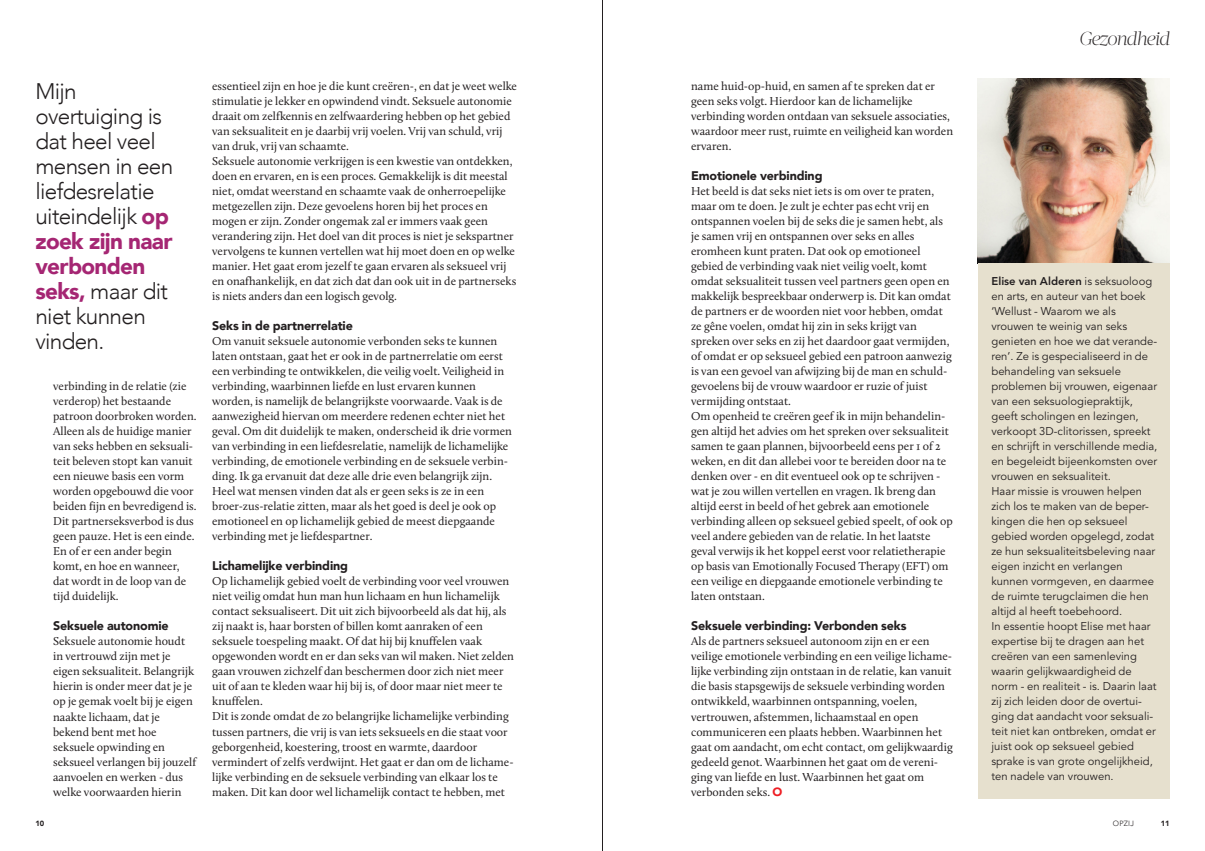
<style>
.page{position:relative;width:1205px;height:851px;background:#fff}
.page>*{position:absolute;margin:0;border:0;box-sizing:border-box;transform-origin:0 0}
.t1{font:300 22.5px/25px "Avenir";letter-spacing:-.03em;color:#231f20}
.t2{font:italic 300 18.75px "Acta Display";letter-spacing:-.06em;color:#231f20}
.t3{font:900 12.5px "Avenir";letter-spacing:-.01em;color:#231f20}
.t4{font:11.88px/15px "Calluna";color:#231f20}
.t5{font:11.25px/15px "Avenir LT Std";letter-spacing:.005em;color:#231f20}
.t6{font:300 7.5px "Avenir LT Std";letter-spacing:.035em;color:#231f20}
.t7{font:900 7.5px "Avenir LT Std";color:#231f20}
.s1{font-weight:900;color:#a52673}
.s2{font-family:"Avenir LT Std";font-weight:900;color:#ee1d23}
.s3{font-weight:800}
</style>
<div class="page">
<img style="left:978px;top:78px;width:191px;height:185px">
<div style="left:978px;top:263px;width:191px;height:535px;background:#e6e0ce"></div>
<hr style="left:602px;top:0;width:1px;height:850px;background:#231f20">
<h1 class="t1" style="left:35px;top:78px;width:139px">Mijn overtuiging is dat heel veel mensen in een liefdesrelatie uiteindelijk <span class="s1">op zoek zijn naar verbonden seks,</span> maar dit niet kunnen vinden.</h1>
<p class="t4" style="left:53px;top:378px;width:145px">verbinding in de relatie (zie verderop) het bestaande patroon doorbroken worden.<br>Alleen als de huidige manier van seks hebben en seksuali&shy;teit beleven stopt kan vanuit een nieuwe basis een vorm worden opgebouwd die voor beiden fijn en bevredigend is.<br>Dit partnerseksverbod is dus geen pauze. Het is een einde.<br>En of er een ander begin komt, en hoe en wanneer, dat wordt in de loop van de tijd duidelijk.</p>
<p class="t3" style="left:53px;top:615px;width:117px">Seksuele autonomie</p>
<p class="t4" style="left:53px;top:633px;width:145px">Seksuele autonomie houdt in vertrouwd zijn met je eigen seksualiteit. Belangrijk hierin is onder meer dat je je op je gemak voelt bij je eigen naakte lichaam, dat je bekend bent met hoe seksuele opwinding en seksueel verlangen bij jouzelf aanvoelen en werken - dus welke voorwaarden hierin</p>
<p class="t4" style="left:212px;top:78px;width:306px">essentieel zijn en hoe je die kunt creëren-, en dat je weet welke stimulatie je lekker en opwindend vindt. Seksuele autonomie draait om zelfkennis en zelfwaardering hebben op het gebied van seksualiteit en je daarbij vrij voelen. Vrij van schuld, vrij van druk, vrij van schaamte.<br>Seksuele autonomie verkrijgen is een kwestie van ontdekken, doen en ervaren, en is een proces. Gemakkelijk is dit meestal niet, omdat weerstand en schaamte vaak de onherroepelijke metgezellen zijn. Deze gevoelens horen bij het proces en mogen er zijn. Zonder ongemak zal er immers vaak geen verandering zijn. Het doel van dit proces is niet je sekspartner vervolgens te kunnen vertellen wat hij moet doen en op welke manier. Het gaat erom jezelf te gaan ervaren als seksueel vrij en onafhankelijk, en dat zich dat dan ook uit in de partnerseks is niets anders dan een logisch gevolg.</p>
<p class="t3" style="left:212px;top:315px;width:142px">Seks in de partnerrelatie</p>
<p class="t4" style="left:212px;top:333px;width:301px">Om vanuit seksuele autonomie verbonden seks te kunnen laten ontstaan, gaat het er ook in de partnerrelatie om eerst een verbinding te ontwikkelen, die veilig voelt. Veiligheid in verbinding, waarbinnen liefde en lust ervaren kunnen worden, is namelijk de belangrijkste voorwaarde. Vaak is de aanwezigheid hiervan om meerdere redenen echter niet het geval. Om dit duidelijk te maken, onderscheid ik drie vormen van verbinding in een liefdesrelatie, namelijk de lichamelijke verbinding, de emotionele verbinding en de seksuele verbin&shy;ding. Ik ga ervanuit dat deze alle drie even belangrijk zijn.<br>Heel wat mensen vinden dat als er geen seks is ze in een broer-zus-relatie zitten, maar als het goed is deel je ook op emotioneel en op lichamelijk gebied de meest diepgaande verbinding met je liefdespartner.</p>
<p class="t3" style="left:212px;top:555px;width:137px">Lichamelijke verbinding</p>
<p class="t4" style="left:212px;top:573px;width:303px">Op lichamelijk gebied voelt de verbinding voor veel vrouwen niet veilig omdat hun man hun lichaam en hun lichamelijk contact seksualiseert. Dit uit zich bijvoorbeeld als dat hij, als zij naakt is, haar borsten of billen komt aanraken of een seksuele toespeling maakt. Of dat hij bij knuffelen vaak opgewonden wordt en er dan seks van wil maken. Niet zelden gaan vrouwen zichzelf dan beschermen door zich niet meer uit of aan te kleden waar hij bij is, of door maar niet meer te knuffelen.<br>Dit is zonde omdat de zo belangrijke lichamelijke verbinding tussen partners, die vrij is van iets seksueels en die staat voor geborgenheid, koestering, troost en warmte, daardoor vermindert of zelfs verdwijnt. Het gaat er dan om de lichame&shy;lijke verbinding en de seksuele verbinding van elkaar los te maken. Dit kan door wel lichamelijk contact te hebben, met</p>
<p class="t4" style="left:691px;top:78px;width:264px">name huid-op-huid, en samen af te spreken dat er geen seks volgt. Hierdoor kan de lichamelijke verbinding worden ontdaan van seksuele associaties, waardoor meer rust, ruimte en veiligheid kan worden ervaren.</p>
<p class="t3" style="left:691px;top:165px;width:133px">Emotionele verbinding</p>
<p class="t4" style="left:691px;top:183px;width:263px">Het beeld is dat seks niet iets is om over te praten, maar om te doen. Je zult je echter pas echt vrij en ontspannen voelen bij de seks die je samen hebt, als je samen vrij en ontspannen over seks en alles eromheen kunt praten. Dat ook op emotioneel gebied de verbinding vaak niet veilig voelt, komt omdat seksualiteit tussen veel partners geen open en makkelijk bespreekbaar onderwerp is. Dit kan omdat de partners er de woorden niet voor hebben, omdat ze gêne voelen, omdat hij zin in seks krijgt van spreken over seks en zij het daardoor gaat vermijden, of omdat er op seksueel gebied een patroon aanwezig is van een gevoel van afwijzing bij de man en schuld&shy;gevoelens bij de vrouw waardoor er ruzie of juist vermijding ontstaat.<br>Om openheid te creëren geef ik in mijn behandelin&shy;gen altijd het advies om het spreken over seksualiteit samen te gaan plannen, bijvoorbeeld eens per 1 of 2 weken, en dit dan allebei voor te bereiden door na te denken over - en dit eventueel ook op te schrijven - wat je zou willen vertellen en vragen. Ik breng dan altijd eerst in beeld of het gebrek aan emotionele verbinding alleen op seksueel gebied speelt, of ook op veel andere gebieden van de relatie. In het laatste geval verwijs ik het koppel eerst voor relatietherapie op basis van Emotionally Focused Therapy (EFT) om een veilige en diepgaande emotionele verbinding te laten ontstaan.</p>
<p class="t3" style="left:691px;top:615px;width:217px">Seksuele verbinding: Verbonden seks</p>
<p class="t4" style="left:691px;top:633px;width:263px">Als de partners seksueel autonoom zijn en er een veilige emotionele verbinding en een veilige lichame&shy;lijke verbinding zijn ontstaan in de relatie, kan vanuit die basis stapsgewijs de seksuele verbinding worden ontwikkeld, waarbinnen ontspanning, voelen, vertrouwen, afstemmen, lichaamstaal en open communiceren een plaats hebben. Waarbinnen het gaat om aandacht, om echt contact, om gelijkwaardig gedeeld genot. Waarbinnen het gaat om de vereni&shy;ging van liefde en lust. Waarbinnen het gaat om verbonden seks. <span class="s2">O</span></p>
<h2 class="t2" style="left:1079px;top:28px;width:92px">Gezondheid</h2>
<p class="t5" style="left:991px;top:274px;width:167px"><span class="s3">Elise van Alderen</span> is seksuoloog en arts, en auteur van het boek ‘Wellust - Waarom we als vrouwen te weinig van seks genieten en hoe we dat verande&shy;ren’. Ze is gespecialiseerd in de behandeling van seksuele problemen bij vrouwen, eigenaar van een seksuologiepraktijk, geeft scholingen en lezingen, verkoopt 3D-clitorissen, spreekt en schrijft in verschillende media, en begeleidt bijeenkomsten over vrouwen en seksualiteit.<br>Haar missie is vrouwen helpen zich los te maken van de beper&shy;kingen die hen op seksueel gebied worden opgelegd, zodat ze hun seksualiteitsbeleving naar eigen inzicht en verlangen kunnen vormgeven, en daarmee de ruimte terugclaimen die hen altijd al heeft toebehoord.<br>In essentie hoopt Elise met haar expertise bij te dragen aan het creëren van een samenleving waarin gelijkwaardigheid de norm - en realiteit - is. Daarin laat zij zich leiden door de overtui&shy;ging dat aandacht voor seksuali&shy;teit niet kan ontbreken, omdat er juist ook op seksueel gebied sprake is van grote ongelijkheid, ten nadele van vrouwen.</p>
<p class="t7" style="left:35px;top:818px;width:10px">10</p>
<p class="t6" style="left:1113px;top:818px;width:23px">OPZIJ</p>
<p class="t7" style="left:1161px;top:818px;width:10px">11</p>
</div>
